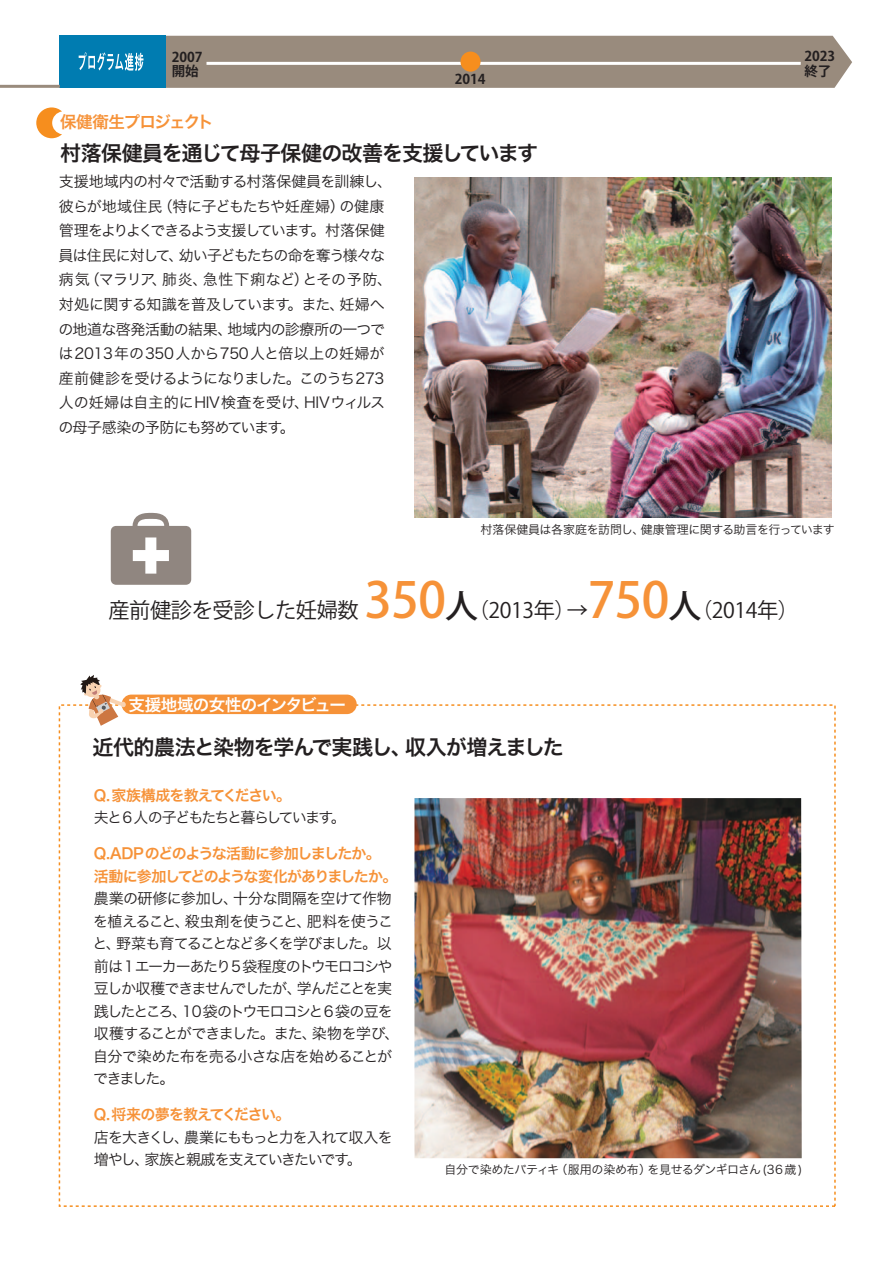
<style>
.page{position:relative;width:894px;height:1263px;background:#fff}
.page>*{position:absolute;margin:0;border:0;box-sizing:border-box;transform-origin:0 0}
.t1{font:21.3px "Koz Go Pr 6 N";letter-spacing:-.02em;color:#231f20}
.t2{font:21px "Hira Kaku Pro W6";letter-spacing:-.05em;color:#231f20}
.t3{font:16.5px "Hira Kaku Pro W6";letter-spacing:-.04em;color:#fff}
.t4{font:16.5px "Hira Kaku Pro W6";letter-spacing:-.075em;color:#f69238}
.t5{font:15px/24.6px "Hira Kaku Pro W3";letter-spacing:-.035em;color:#231f20}
.t6{font:15px/22.5px "Hira Kaku Pro W3";letter-spacing:-.055em;color:#231f20}
.t7{font:15px/22.5px "Hira Kaku Pro W6";letter-spacing:-.075em;color:#f69238}
.t8{font:15px/22.5px "Hira Kaku Pro W3";letter-spacing:-.095em;color:#231f20}
.t9{font:15px "Hira Kaku Pro W3";letter-spacing:-.115em;color:#231f20}
.t10{font:700 13.5px/14.5px "Koz Go Pro";color:#231f20}
.t11{font:12px "Hira Kaku Pro W3";letter-spacing:-.035em;color:#231f20}
.s1{font-weight:500;font-size:49.05px;color:#f69238}
.s2{font-weight:500;font-size:33px}
</style>
<div class="page">
<svg style="left:111px;top:512px;width:80px;height:73px"></svg>
<div style="left:166px;top:36px;width:686px;height:52px;background:#998b7d"></div>
<div style="left:60px;top:36px;width:106px;height:52px;background:#007cb1"></div>
<svg style="left:79px;top:52px;width:64px;height:19px"></svg>
<hr style="left:206px;top:62px;width:594px;height:3px;background:#fff">
<div style="left:460px;top:52px;width:20px;height:20px;background:#f68e1e;border-radius:50%"></div>
<hr style="left:0;top:85px;width:60px;height:3px;background:#998b7d">
<img style="left:414px;top:177px;width:417px;height:341px">
<svg style="left:36px;top:107px;width:26px;height:31px"></svg>
<div style="left:122px;top:695px;width:235px;height:19px;background:#f69238;border-radius:10px"></div>
<svg style="left:80px;top:675px;width:46px;height:51px"></svg>
<img style="left:414px;top:798px;width:387px;height:360px">
<p class="t10" style="left:172px;top:50px;width:32px">2007開始</p>
<p class="t4" style="left:60px;top:107px;width:155px">保健衛生プロジェクト</p>
<h2 class="t2" style="left:60px;top:134px;width:479px">村落保健員を通じて母子保健の改善を支援しています</h2>
<p class="t5" style="left:58px;top:168px;width:335px">支援地域内の村々で活動する村落保健員を訓練し、彼らが地域住民（特に子どもたちや妊産婦）の健康管理をよりよくできるよう支援しています。村落保健員は住民に対して、幼い子どもたちの命を奪う様々な病気（マラリア、肺炎、急性下痢など）とその予防、対処に関する知識を普及しています。また、妊婦への地道な啓発活動の結果、地域内の診療所の一つでは2013年の350人から750人と倍以上の妊婦が産前健診を受けるようになりました。このうち273人の妊婦は自主的にHIV検査を受け、HIVウィルスの母子感染の予防にも努めています。</p>
<p class="t10" style="left:455px;top:73px;width:32px">2014</p>
<p class="t10" style="left:804px;top:50px;width:32px">2023終了</p>
<p class="t11" style="left:480px;top:519px;width:356px">村落保健員は各家庭を訪問し、健康管理に関する助言を行っています</p>
<h1 class="t1" style="left:108px;top:598px;width:692px">産前健診を受診した妊婦数 <span class="s1">350</span><span class="s2">人</span>（2013年）→<span class="s1">750</span><span class="s2">人</span>（2014年）</h1>
<p class="t3" style="left:129px;top:690px;width:219px">支援地域の女性のインタビュー</p>
<h2 class="t2" style="left:92px;top:728px;width:473px">近代的農法と染物を学んで実践し、収入が増えました</h2>
<p class="t7" style="left:94px;top:783px;width:199px">Q.家族構成を教えてください。</p>
<p class="t9" style="left:94px;top:804px;width:254px">夫と6 人の子どもたちと暮らしています。</p>
<p class="t7" style="left:94px;top:842px;width:305px">Q.ADPのどのような活動に参加しましたか。活動に参加してどのような変化がありましたか。</p>
<p class="t6" style="left:92px;top:886px;width:308px">農業の研修に参加し、十分な間隔を空けて作物を植えること、殺虫剤を使うこと、肥料を使うこと、野菜も育てることなど多くを学びました。以前は1エーカーあたり5袋程度のトウモロコシや豆しか収穫できませんでしたが、学んだことを実践したところ、10袋のトウモロコシと6袋の豆を収穫することができました。また、染物を学び、自分で染めた布を売る小さな店を始めることができました。</p>
<p class="t7" style="left:94px;top:1103px;width:198px">Q.将来の夢を教えてください。</p>
<p class="t8" style="left:94px;top:1125px;width:300px">店を大きくし、農業にももっと力を入れて収入を増やし、家族と親戚を支えていきたいです。</p>
<p class="t11" style="left:444px;top:1159px;width:359px">自分で染めたバティキ（服用の染め布）を見せるダンギロさん(36 歳 )</p>
</div>
